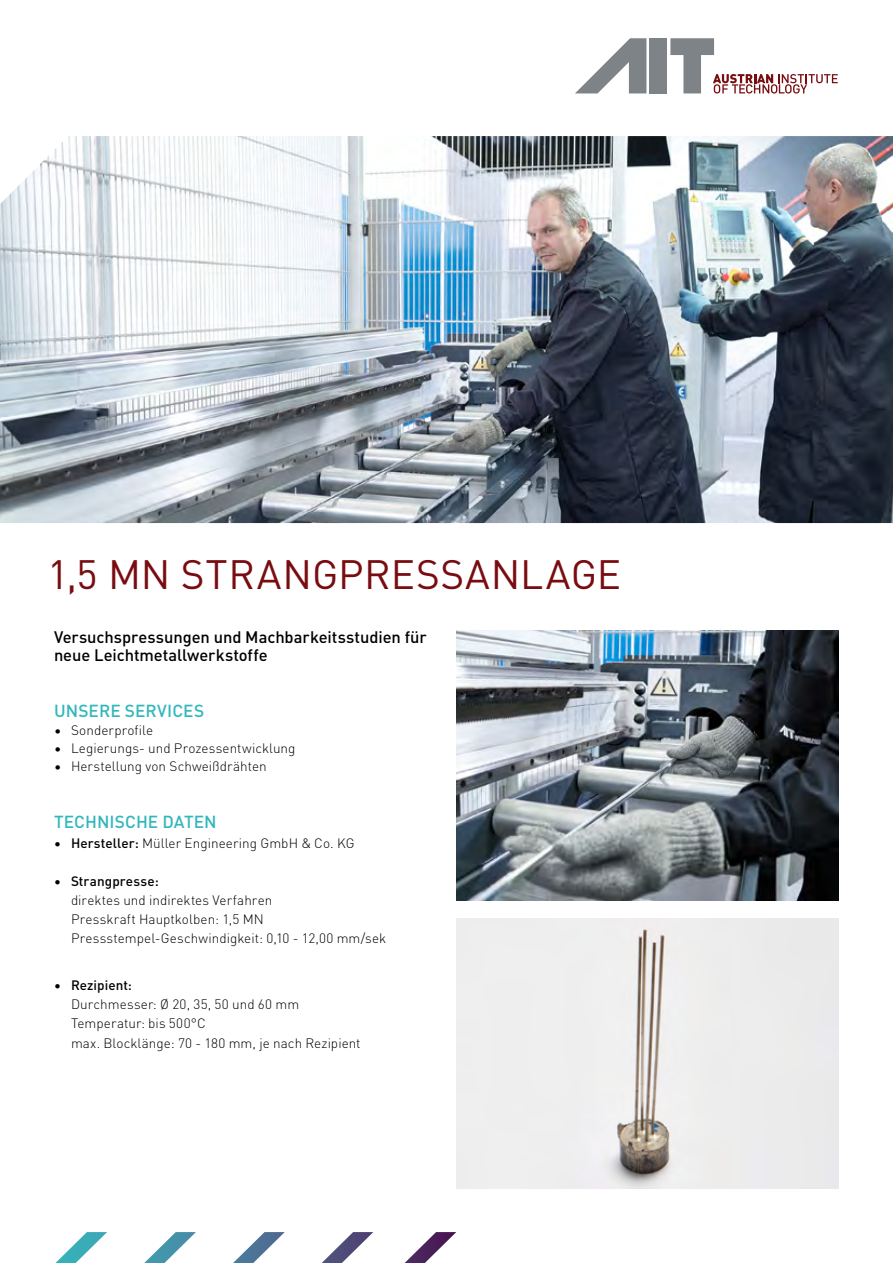
<style>
.page{position:relative;width:893px;height:1263px;background:#fff}
.page>*{position:absolute;margin:0;border:0;box-sizing:border-box;transform-origin:0 0}
.t1{font:40.5px "DINOT";letter-spacing:.015em;color:#780c10}
.t2{font:500 17.25px "DINOT";color:#31b7bc}
.t3{font:500 16.5px/18px "DINOT";letter-spacing:-.005em;color:#000}
.t4{font:300 13.5px/19.2px "DINOT";letter-spacing:.005em;color:#000}
.t5{font:500 13.5px "DINOT";letter-spacing:.005em;color:#000}
.s1{font-weight:500}
</style>
<div class="page">
<svg style="left:55px;top:1232px;width:401px;height:31px"></svg>
<svg style="left:670px;top:38px;width:168px;height:56px"></svg>
<div style="left:650px;top:38px;width:17px;height:55px;background:#7d8386"></div>
<svg style="left:575px;top:38px;width:71px;height:55px"></svg>
<img style="left:456px;top:630px;width:383px;height:270px">
<div style="left:456px;top:918px;width:383px;height:270px;background:#eee"></div>
<img style="left:0;top:136px;width:893px;height:387px">
<h1 class="t1" style="left:48px;top:543px;width:575px">1,5 MN STRANGPRESSANLAGE</h1>
<p class="t3" style="left:54px;top:627px;width:374px">Versuchspressungen und Machbarkeitsstudien für neue Leichtmetallwerkstoffe</p>
<p class="t2" style="left:54px;top:697px;width:152px">UNSERE SERVICES</p>
<p class="t4" style="left:54px;top:720px;width:101px">• Sonderprofile</p>
<p class="t4" style="left:54px;top:738px;width:243px">• Legierungs- und Prozessentwicklung</p>
<p class="t4" style="left:54px;top:756px;width:214px">• Herstellung von Schweißdrähten</p>
<p class="t2" style="left:54px;top:809px;width:164px">TECHNISCHE DATEN</p>
<p class="t4" style="left:54px;top:832px;width:302px"><span class="s1">• Hersteller:</span> Müller Engineering GmbH &amp; Co. KG</p>
<p class="t5" style="left:54px;top:870px;width:106px">• Strangpresse:</p>
<p class="t4" style="left:71px;top:889px;width:317px">direktes und indirektes Verfahren<br>Presskraft Hauptkolben: 1,5 MN<br>Pressstempel-Geschwindigkeit: 0,10 - 12,00 mm/sek</p>
<p class="t5" style="left:54px;top:975px;width:80px">• Rezipient:</p>
<p class="t4" style="left:71px;top:994px;width:291px">Durchmesser: Ø 20, 35, 50 und 60 mm<br>Temperatur: bis 500°C<br>max. Blocklänge: 70 - 180 mm, je nach Rezipient</p>
</div>
